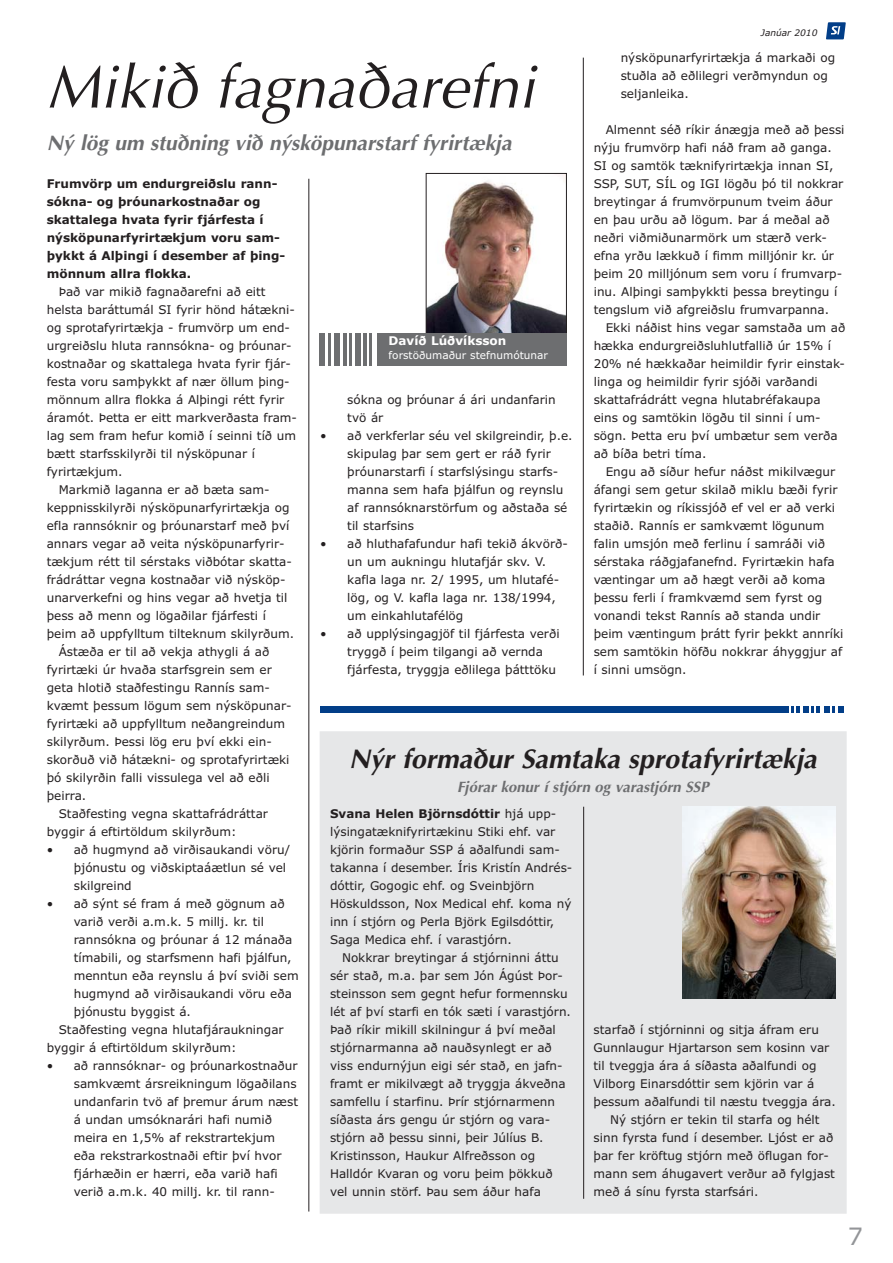
<style>
.page{position:relative;width:893px;height:1263px;background:#fff}
.page>*{position:absolute;margin:0;border:0;box-sizing:border-box;transform-origin:0 0}
.t1{font:italic 60px "Optima";color:#231f20}
.t2{font:italic 700 27px "Optima";color:#231f20}
.t3{font:24px "Verdana";color:#939598}
.t4{font:italic 700 21px "Optima";color:#6d6e70}
.t5{font:italic 700 15px "Optima";color:#6d6e70}
.t6{font:12px/18px "Verdana";color:#231f20}
.t7{font:700 12px/18px "Verdana";color:#231f20}
.t8{font:700 12px "Verdana";color:#fff}
.t9{font:10.5px "Verdana";color:#fff}
.t10{font:italic 9px "Verdana";color:#231f20}
.s1{font-weight:700}
</style>
<div class="page">
<div style="left:320px;top:732px;width:526px;height:481px;background:#e6e7e8"></div>
<div style="left:320px;top:731px;width:527px;height:483px;border:2px solid #e6e7e8"></div>
<svg style="left:826px;top:22px;width:20px;height:17px"></svg>
<img style="left:428px;top:175px;width:137px;height:158px">
<div style="left:426px;top:173px;width:141px;height:189px;border:1px solid #231f20"></div>
<div style="left:368px;top:333px;width:199px;height:33px;background:#6d6e70"></div>
<div style="left:319px;top:333px;width:57px;height:33px;background:#fff"></div>
<hr style="left:328px;top:333px;width:3px;height:33px;background:#6d6e70">
<hr style="left:370px;top:333px;width:2px;height:33px;background:#6d6e70">
<hr style="left:350px;top:333px;width:2px;height:33px;background:#6d6e70">
<div style="left:334px;top:333px;width:6px;height:33px;background:#6d6e70"></div>
<div style="left:355px;top:333px;width:6px;height:33px;background:#6d6e70"></div>
<div style="left:319px;top:333px;width:6px;height:33px;background:#6d6e70"></div>
<hr style="left:343px;top:333px;width:4px;height:33px;background:#6d6e70">
<hr style="left:363px;top:333px;width:4px;height:33px;background:#6d6e70">
<hr style="left:309px;top:179px;width:1px;height:1033px;background:#231f20">
<hr style="left:583px;top:58px;width:1px;height:617px;background:#231f20">
<img style="left:683px;top:806px;width:153px;height:192px">
<hr style="left:583px;top:807px;width:1px;height:392px;background:#231f20">
<div style="left:320px;top:706px;width:469px;height:7px;background:#023e88"></div>
<svg style="left:791px;top:706px;width:53px;height:6px"></svg>
<p class="t10" style="left:761px;top:29px;width:58px">Janúar 2010</p>
<p class="t6" style="left:621px;top:50px;width:216px">nýsköpunarfyrirtækja á markaði og stuðla að eðlilegri verðmyndun og seljanleika.</p>
<p class="t6" style="left:594px;top:122px;width:252px;text-indent:12px">Almennt séð ríkir ánægja með að þessi nýju frumvörp hafi náð fram að ganga.<br>SI og samtök tæknifyrirtækja innan SI, SSP, SUT, SÍL og IGI lögðu þó til nokkrar breytingar á frumvörpunum tveim áður en þau urðu að lögum. Þar á meðal að neðri viðmiðunarmörk um stærð verk&shy;efna yrðu lækkuð í fimm milljónir kr. úr þeim 20 milljónum sem voru í frumvarp&shy;inu. Alþingi sam þykkti þessa breytingu í tengslum við afgreiðslu frumvarpanna.</p>
<p class="t6" style="left:594px;top:320px;width:253px;text-indent:12px">Ekki náðist hins vegar samstaða um að hækka endurgreiðsluhlutfallið úr 15% í 20% né hækkaðar heimildir fyrir einstak&shy;linga og heimildir fyrir sjóði varðandi skattafrádrátt vegna hlutabréfakaupa eins og samtökin lögðu til sinni í um - sögn. Þetta eru því umbætur sem verða að bíða betri tíma.</p>
<p class="t6" style="left:594px;top:464px;width:251px;text-indent:12px">Engu að síður hefur náðst mikilvægur áfangi sem getur skilað miklu bæði fyrir fyrirtækin og ríkissjóð ef vel er að verki staðið. Rannís er samkvæmt lögunum falin umsjón með ferlinu í samráði við sérstaka ráðgjafanefnd. Fyrirtækin hafa væntingar um að hægt verði að koma þessu ferli í framkvæmd sem fyrst og vonandi tekst Rannís að standa undir þeim væntingum þrátt fyrir þekkt annríki sem samtökin höfðu nokkrar áhyggjur af í sinni umsögn.</p>
<h1 class="t1" style="left:47px;top:62px;width:490px">Mikið fagnaðarefni</h1>
<h3 class="t4" style="left:47px;top:135px;width:466px">Ný lög um stuðning við nýsköpunarstarf fyrirtækja</h3>
<p class="t7" style="left:47px;top:176px;width:240px">Frumvörp um endurgreiðslu rann&shy;sókna- og þróunarkostnað ar og skattalega hvata fyrir fjárfesta í nýsköpunarfyrirtækjum voru sam&shy;þykkt á Alþingi í desember af þing&shy;mönnum allra flokka.</p>
<p class="t6" style="left:59px;top:284px;width:208px">Það var mikið fagnaðarefni að eitt</p>
<p class="t6" style="left:47px;top:302px;width:249px">helsta baráttumál SI fyrir hönd hátækni-</p>
<p class="t6" style="left:47px;top:320px;width:245px">og sprotafyrirtækja - frumvörp um end-</p>
<p class="t6" style="left:47px;top:338px;width:246px">ur greiðslu hluta rannsókna- og þróunar-</p>
<p class="t6" style="left:47px;top:356px;width:246px">kostnaðar og skattalega hvata fyrir fjár-</p>
<p class="t6" style="left:47px;top:374px;width:244px">festa voru samþykkt af nær öllum þing-</p>
<p class="t6" style="left:47px;top:392px;width:239px">mönnum allra flokka á Alþingi rétt fyrir</p>
<p class="t6" style="left:47px;top:410px;width:252px">áramót. Þetta er eitt markverðasta fram-</p>
<p class="t6" style="left:47px;top:428px;width:251px">lag sem fram hefur komið í seinni tíð um</p>
<p class="t6" style="left:47px;top:446px;width:210px">bætt starfsskilyrði til nýsköpunar í</p>
<p class="t6" style="left:47px;top:464px;width:77px">fyrirtækjum.</p>
<p class="t6" style="left:59px;top:482px;width:212px">Markmið laganna er að bæta sam-</p>
<p class="t6" style="left:47px;top:500px;width:244px">keppnis skilyrði nýsköpunarfyrirtækja og</p>
<p class="t6" style="left:47px;top:517px;width:244px">efla rannsóknir og þróunarstarf með því</p>
<p class="t6" style="left:47px;top:535px;width:239px">annars vegar að veita nýsköpunar fyrir-</p>
<p class="t6" style="left:47px;top:553px;width:247px">tækjum rétt til sérstaks viðbótar skatta-</p>
<p class="t6" style="left:47px;top:571px;width:240px">frá dráttar vegna kostnaðar við nýsköp-</p>
<p class="t6" style="left:47px;top:589px;width:242px">un arverkefni og hins vegar að hvetja til</p>
<p class="t6" style="left:47px;top:607px;width:221px">þess að menn og lögaðilar fjárfesti í</p>
<p class="t6" style="left:47px;top:625px;width:249px">þeim að uppfylltum tilteknum skilyrðum.</p>
<p class="t6" style="left:59px;top:643px;width:212px">Ástæða er til að vekja athygli á að</p>
<p class="t6" style="left:47px;top:661px;width:227px">fyrirtæki úr hvaða starfsgrein sem er</p>
<p class="t6" style="left:47px;top:679px;width:225px">geta hlotið staðfestingu Rannís sam-</p>
<p class="t6" style="left:47px;top:697px;width:246px">kvæmt þessum lögum sem nýsköpunar-</p>
<p class="t6" style="left:47px;top:715px;width:240px">fyrirtæki að uppfylltum neðangreindum</p>
<p class="t6" style="left:47px;top:733px;width:227px">skilyrðum. Þessi lög eru því ekki ein-</p>
<p class="t6" style="left:47px;top:751px;width:244px">skorð uð við hátækni- og sprotafyrirtæki</p>
<p class="t6" style="left:47px;top:769px;width:224px">þó skilyrðin falli vissulega vel að eðli</p>
<p class="t6" style="left:47px;top:787px;width:41px">þeirra.</p>
<p class="t6" style="left:59px;top:805px;width:211px">Staðfesting vegna skattafrádráttar</p>
<p class="t6" style="left:47px;top:823px;width:191px">byggir á eftirtöldum skilyrðum:</p>
<p class="t6" style="left:74px;top:841px;width:218px;text-indent:-27px">• að hugmynd að virðisaukandi vöru/ þjónustu og viðskiptaáætlun sé vel skilgreind</p>
<p class="t6" style="left:47px;top:895px;width:240px">• að sýnt sé fram á með gögnum að</p>
<p class="t6" style="left:74px;top:913px;width:192px">varið verði a.m.k. 5 millj. kr. til</p>
<p class="t6" style="left:74px;top:931px;width:220px">rannsókna og þróunar á 12 mánaða</p>
<p class="t6" style="left:74px;top:949px;width:219px">tímabili, og starfsmenn hafi þjálfun,</p>
<p class="t6" style="left:74px;top:967px;width:226px">menntun eða reynslu á því sviði sem</p>
<p class="t6" style="left:74px;top:985px;width:220px">hugmynd að virðisaukandi vöru eða</p>
<p class="t6" style="left:74px;top:1003px;width:119px">þjónustu byggist á.</p>
<p class="t6" style="left:59px;top:1021px;width:226px">Staðfesting vegna hlutafjáraukningar</p>
<p class="t6" style="left:47px;top:1039px;width:191px">byggir á eftirtöldum skilyrðum:</p>
<p class="t6" style="left:74px;top:1057px;width:226px;text-indent:-27px">• að rannsóknar- og þróunarkostnaður samkvæmt ársreikningum lögaðilans undanfarin tvö af þremur árum næst á undan umsóknarári hafi numið meira en 1,5% af rekstrartekjum eða rekstrarkostnaði eftir því hvor fjárhæðin er hærri, eða varið hafi verið a.m.k. 40 millj. kr. til rann-</p>
<p class="t8" style="left:389px;top:336px;width:119px">Davíð Lúðvíksson</p>
<p class="t9" style="left:389px;top:351px;width:161px">forstöðumaður stefnumótunar</p>
<p class="t6" style="left:347px;top:392px;width:210px">sókna og þróunar á ári undanfarin tvö ár</p>
<p class="t6" style="left:347px;top:428px;width:227px;text-indent:-27px">• að verkferlar séu vel skilgreindir, þ.e. skipulag þar sem gert er ráð fyrir þróunarstarfi í starfslýsingu starfs&shy;manna sem hafa þjálfun og reynslu af rannsóknarstörfum og aðstaða sé til starfsins</p>
<p class="t6" style="left:347px;top:535px;width:222px;text-indent:-27px">• að hluthafafundur hafi tekið ákvörð&shy;un um aukningu hlutafjár skv. V. kafla laga nr. 2/ 1995, um hlutafé&shy;lög, og V. kafla laga nr. 138/1994, um einkahlutafélög</p>
<p class="t6" style="left:347px;top:625px;width:214px;text-indent:-27px">• að upplýsingagjöf til fjárfesta verði tryggð í þeim tilgangi að vernda fjárfesta, tryggja eðlilega þátttöku</p>
<h2 class="t2" style="left:349px;top:748px;width:469px">Nýr formaður Samtaka sprotafyrirtækja</h2>
<p class="t5" style="left:457px;top:781px;width:253px">Fjórar konur í stjórn og varastjórn SSP</p>
<p class="t6" style="left:330px;top:805px;width:244px"><span class="s1">Svana Helen Björnsdóttir</span> hjá upp&shy;lýsingatæknifyrirtækinu Stiki ehf. var kjörin formaður SSP á aðalfundi sam&shy;takanna í desember. Íris Kristín Andrés&shy;dóttir, Gogogic ehf. og Sveinbjörn Höskuldsson, Nox Medical ehf. koma ný inn í stjórn og Perla Björk Egilsdóttir, Saga Medica ehf. í varastjórn.</p>
<p class="t6" style="left:330px;top:949px;width:242px;text-indent:12px">Nokkrar breytingar á stjórninni áttu sér stað, m.a. þar sem Jón Ágúst Þor&shy;steinsson sem gegnt hefur formennsku lét af því starfi en tók sæti í varastjórn.<br>Það ríkir mikill skilningur á því meðal stjórnarmanna að nauðsynlegt er að viss endurnýjun eigi sér stað, en jafn&shy;framt er mikilvægt að tryggja ákveðna samfellu í starfinu. Þrír stjórnarmenn síðasta árs gengu úr stjórn og vara&shy;stjórn að þessu sinni, þeir Júlíus B.<br>Kristinsson, Haukur Alfreðsson og Halldór Kvaran og voru þeim þökkuð vel unnin störf. Þau sem áður hafa</p>
<p class="t6" style="left:593px;top:1021px;width:227px">starfað í stjórninni og sitja áfram eru</p>
<p class="t6" style="left:593px;top:1039px;width:237px">Gunnlaugur Hjartarson sem kosinn var</p>
<p class="t6" style="left:593px;top:1057px;width:225px">til tveggja ára á síðasta aðalfundi og</p>
<p class="t6" style="left:593px;top:1075px;width:222px">Vilborg Einarsdóttir sem kjörin var á</p>
<p class="t6" style="left:593px;top:1093px;width:244px">þessum aðalfundi til næstu tveggja ára.</p>
<p class="t6" style="left:610px;top:1111px;width:211px">Ný stjórn er tekin til starfa og hélt</p>
<p class="t6" style="left:593px;top:1129px;width:241px">sinn fyrsta fund í desember. Ljóst er að</p>
<p class="t6" style="left:593px;top:1147px;width:237px">þar fer kröftug stjórn með öflugan for-</p>
<p class="t6" style="left:593px;top:1165px;width:243px">mann sem áhugavert verður að fylgjast</p>
<p class="t6" style="left:593px;top:1183px;width:166px">með á sínu fyrsta starfsári.</p>
<h3 class="t3" style="left:848px;top:1227px;width:17px">7</h3>
</div>
